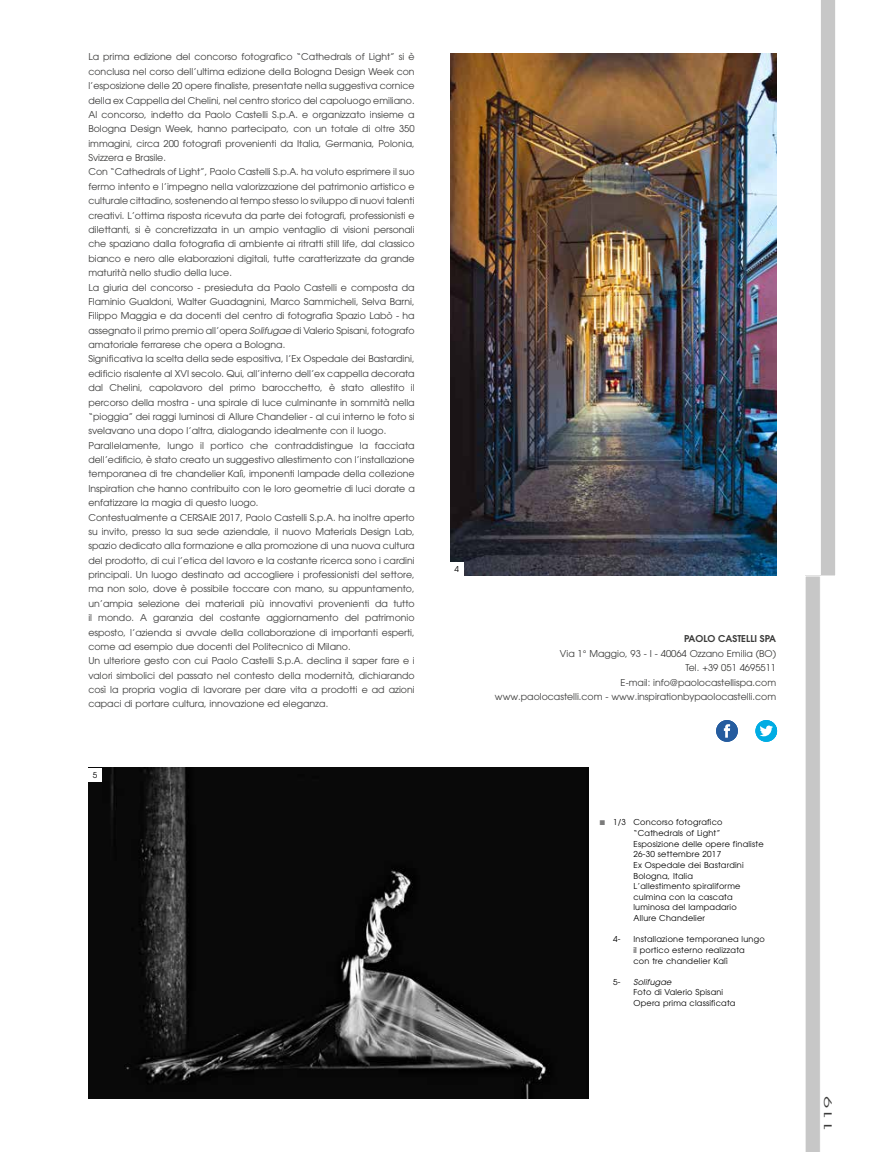
<style>
.page{position:relative;width:869px;height:1152px;background:#fff}
.page>*{position:absolute;margin:0;border:0;box-sizing:border-box;transform-origin:0 0}
.t1{font:10.38px "Avant Garde";color:#3b3b3a;scale:2.04 1}
.t2{font:9.38px/14.4px "Avant Garde";color:#3b3b3a;text-align:right}
.t3{font:600 9.38px "Avant Garde";color:#3b3b3a}
.t4{font:8.12px/10.6px "Avant Garde";letter-spacing:.025em;color:#000}
.t5{font:italic 8.12px "Avant Garde";letter-spacing:.025em;color:#000}
.s1{font-style:italic}
.s2{color:#7b7b7a}
</style>
<div class="page">
<img style="left:88px;top:768px;width:500px;height:330px">
<div style="left:715px;top:720px;width:22px;height:21px;background:#255c9f;border-radius:50%"></div>
<svg style="left:723px;top:724px;width:6px;height:13px"></svg>
<div style="left:755px;top:720px;width:21px;height:21px;background:#00ace3;border-radius:50%"></div>
<svg style="left:759px;top:725px;width:13px;height:11px"></svg>
<img style="left:450px;top:53px;width:326px;height:523px">
<svg style="left:805px;top:0;width:30px;height:1152px"></svg>
<div style="left:450px;top:562px;width:13px;height:14px;background:#fff"></div>
<div style="left:88px;top:768px;width:14px;height:13px;background:#fff"></div>
<p class="t2" style="left:88px;top:50px;width:328px;text-align:left">La prima edizione del concorso fotografico “Cathedrals of Light” si è conclusa nel corso dell’ultima edizione della Bologna Design Week con l’esposizione delle 20 opere finaliste, presentate nella suggestiva cornice della ex Cappella del Chelini, nel centro storico del capoluogo emiliano.<br>Al concorso, indetto da Paolo Castelli S.p.A. e organizzato insieme a Bologna Design Week, hanno partecipato, con un totale di oltre 350 immagini, circa 200 fotografi provenienti da Italia, Germania, Polonia, Svizzera e Brasile.<br>Con “Cathedrals of Light”, Paolo Castelli S.p.A. ha voluto esprimere il suo fermo intento e l’impegno nella valorizzazione del patrimonio artistico e culturale cittadino, sostenendo al tempo stesso lo sviluppo di nuovi talenti creativi. L’ottima risposta ricevuta da parte dei fotografi, professionisti e dilettanti, si è concretizzata in un ampio ventaglio di visioni personali che spaziano dalla fotografia di ambiente ai ritratti still life, dal classico bianco e nero alle elaborazioni digitali, tutte caratterizzate da grande maturità nello studio della luce.<br>La giuria del concorso - presieduta da Paolo Castelli e composta da Flaminio Gualdoni, Walter Guadagnini, Marco Sammicheli, Selva Barni, Filippo Maggia e da docenti del centro di fotografia Spazio Labò - ha assegnato il primo premio all’opera <span class="s1">Solifugae</span> di Valerio Spisani, fotografo amatoriale ferrarese che opera a Bologna.<br>Significativa la scelta della sede espositiva, l’Ex Ospedale dei Bastardini, edificio risalente al XVI secolo. Qui, all’interno dell’ex cappella decorata dal Chelini, capolavoro del primo barocchetto, è stato allestito il percorso della mostra - una spirale di luce culminante in sommità nella “pioggia” dei raggi luminosi di Allure Chandelier - al cui interno le foto si svelavano una dopo l’altra, dialogando idealmente con il luogo.<br>Parallelamente, lungo il portico che contraddistingue la facciata dell’edificio, è stato creato un suggestivo allestimento con l’installazione temporanea di tre chandelier Kalì, imponenti lampade della collezione Inspiration che hanno contribuito con le loro geometrie di luci dorate a enfatizzare la magia di questo luogo.<br>Contestualmente a CERSAIE 2017, Paolo Castelli S.p.A. ha inoltre aperto su invito, presso la sua sede aziendale, il nuovo Materials Design Lab, spazio dedicato alla formazione e alla promozione di una nuova cultura del prodotto, di cui l’etica del lavoro e la costante ricerca sono i cardini principali. Un luogo destinato ad accogliere i professionisti del settore, ma non solo, dove è possibile toccare con mano, su appuntamento, un’ampia selezione dei materiali più innovativi provenienti da tutto il mondo. A garanzia del costante aggiornamento del patrimonio esposto, l’azienda si avvale della collaborazione di importanti esperti, come ad esempio due docenti del Politecnico di Milano.<br>Un ulteriore gesto con cui Paolo Castelli S.p.A. declina il saper fare e i valori simbolici del passato nel contesto della modernità, dichiarando così la propria voglia di lavorare per dare vita a prodotti e ad azioni capaci di portare cultura, innovazione ed eleganza.</p>
<p class="t4" style="left:93px;top:769px;width:6px">5</p>
<p class="t4" style="left:454px;top:564px;width:6px">4</p>
<p class="t3" style="left:683px;top:633px;width:93px">PAOLO CASTELLI SPA</p>
<p class="t2" style="left:494px;top:646px;width:282px">Via 1° Maggio, 93 - I - 40064 Ozzano Emilia (BO)<br>Tel. +39 051 4695511<br>E-mail: info@paolocastellispa.com<br>www.paolocastelli.com - www.inspirationbypaolocastelli.com</p>
<p class="t4" style="left:633px;top:817px;width:132px;text-indent:-34px"><span class="s2">■</span> 1/3 Concorso fotografico “Cathedrals of Light”<br>Esposizione delle opere finaliste<br>26-30 settembre 2017<br>Ex Ospedale dei Bastardini<br>Bologna, Italia<br>L’allestimento spiraliforme culmina con la cascata luminosa del lampadario<br>Allure Chandelier</p>
<p class="t4" style="left:613px;top:934px;width:9px">4-</p>
<p class="t4" style="left:633px;top:934px;width:133px">Installazione temporanea lungo il portico esterno realizzata<br>con tre chandelier Kalì</p>
<p class="t4" style="left:613px;top:976px;width:9px">5-</p>
<p class="t5" style="left:633px;top:977px;width:40px">Solifugae</p>
<p class="t4" style="left:633px;top:987px;width:103px">Foto di Valerio Spisani<br>Opera prima classificata</p>
<p class="t1" style="left:821px;top:1131px;width:19px;rotate:-90deg">119</p>
</div>
